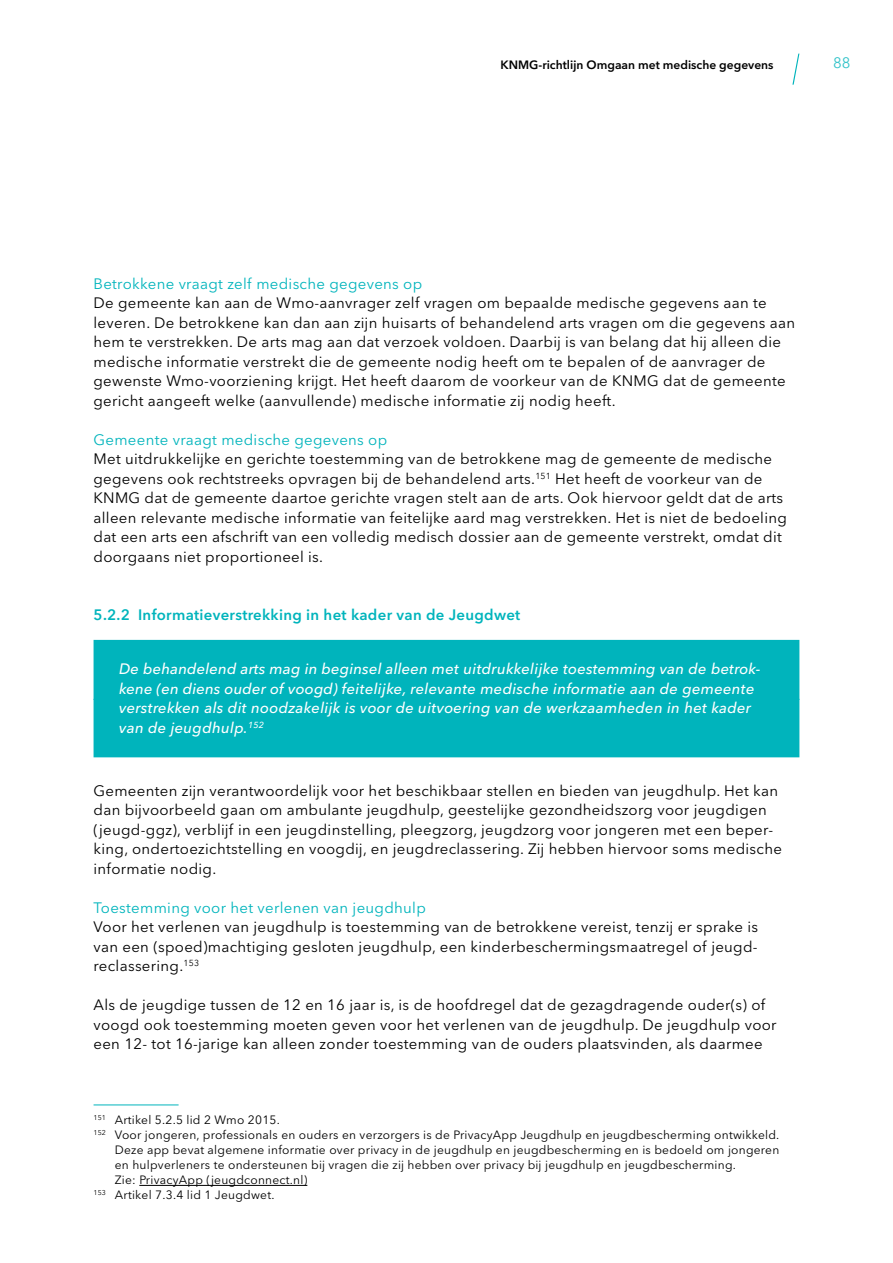
<style>
.page{position:relative;width:893px;height:1263px;background:#fff}
.page>*{position:absolute;margin:0;border:0;box-sizing:border-box;transform-origin:0 0}
.t1{font:15px/19.5px "Avenir Next LT Pro";letter-spacing:.02em;color:#000}
.t2{font:italic 500 15px/19.5px "Avenir Next LT Pro";letter-spacing:.02em;color:#fff}
.t3{font:15px "Avenir Next LT Pro";letter-spacing:.02em;color:#00b4bc}
.t4{font:600 15px "Avenir Next LT Pro";letter-spacing:.02em;color:#00b4bc}
.t5{font:15px "Avenir Next LT Pro";color:#33c3c9}
.t6{font:12px "Avenir Next LT Pro";letter-spacing:.02em;color:#000}
.t7{font:600 12px "Avenir Next LT Pro";color:#000}
</style>
<div class="page">
<svg style="left:792px;top:54px;width:7px;height:31px"></svg>
<div style="left:94px;top:640px;width:705px;height:60px;background:#00b4bc"></div>
<div style="left:94px;top:699px;width:705px;height:58px;background:#00b4bc"></div>
<hr style="left:94px;top:1104px;width:85px;height:1px;background:#00b4bc">
<hr style="left:139px;top:1185px;width:168px;height:1px;background:#000">
<p class="t7" style="left:501px;top:58px;width:274px">KNMG-richtlijn Omgaan met medische gegevens</p>
<p class="t5" style="left:833px;top:54px;width:19px">88</p>
<p class="t3" style="left:94px;top:274px;width:330px">Betrokkene vraagt zelf medische gegevens op</p>
<p class="t1" style="left:94px;top:293px;width:703px">De gemeente kan aan de Wmo-aanvrager zelf vragen om bepaalde medische gegevens aan te leveren. De betrokkene kan dan aan zijn huisarts of behandelend arts vragen om die gegevens aan hem te verstrekken. De arts mag aan dat verzoek voldoen. Daarbij is van belang dat hij alleen die medische informatie verstrekt die de gemeente nodig heeft om te bepalen of de aanvrager de gewenste Wmo-voorziening krijgt. Het heeft daarom de voorkeur van de KNMG dat de gemeente gericht aangeeft welke (aanvullende) medische informatie zij nodig heeft.</p>
<p class="t3" style="left:94px;top:430px;width:295px">Gemeente vraagt medische gegevens op</p>
<p class="t1" style="left:94px;top:449px;width:695px">Met uitdrukkelijke en gerichte toestemming van de betrokkene mag de gemeente de medische gegevens ook rechtstreeks opvragen bij de behandelend arts.<sup>151</sup> Het heeft de voorkeur van de KNMG dat de gemeente daartoe gerichte vragen stelt aan de arts. Ook hiervoor geldt dat de arts alleen relevante medische informatie van feitelijke aard mag verstrekken. Het is niet de bedoeling dat een arts een afschrift van een volledig medisch dossier aan de gemeente verstrekt, omdat dit doorgaans niet proportioneel is.</p>
<p class="t4" style="left:94px;top:606px;width:428px">5.2.2 Informatieverstrekking in het kader van de Jeugdwet</p>
<p class="t2" style="left:119px;top:659px;width:643px">De behandelend arts mag in beginsel alleen met uitdrukkelijke toestemming van de betrok&shy;kene (en diens ouder of voogd) feitelijke, relevante medische informatie aan de gemeente verstrekken als dit noodzakelijk is voor de uitvoering van de werkzaamheden in het kader van de jeugdhulp.<sup>152</sup></p>
<p class="t1" style="left:94px;top:781px;width:690px">Gemeenten zijn verantwoordelijk voor het beschikbaar stellen en bieden van jeugdhulp. Het kan dan bijvoorbeeld gaan om ambulante jeugdhulp, geestelijke gezondheidszorg voor jeugdigen (jeugd-ggz), verblijf in een jeugdinstelling, pleegzorg, jeugdzorg voor jongeren met een beper&shy;king, ondertoezichtstelling en voogdij, en jeugdreclassering. Zij hebben hiervoor soms medische informatie nodig.</p>
<p class="t3" style="left:94px;top:898px;width:334px">Toestemming voor het verlenen van jeugdhulp</p>
<p class="t1" style="left:94px;top:917px;width:666px">Voor het verlenen van jeugdhulp is toestemming van de betrokkene vereist, tenzij er sprake is van een (spoed)machtiging gesloten jeugdhulp, een kinderbeschermingsmaatregel of jeugd&shy;reclassering.<sup>153</sup></p>
<p class="t1" style="left:94px;top:995px;width:685px">Als de jeugdige tussen de 12 en 16 jaar is, is de hoofdregel dat de gezagdragende ouder(s) of voogd ook toestemming moeten geven voor het verlenen van de jeugdhulp. De jeugdhulp voor een 12- tot 16-jarige kan alleen zonder toestemming van de ouders plaatsvinden, als daarmee</p>
<p class="t6" style="left:94px;top:1113px;width:188px"><sup>151</sup> Artikel 5.2.5 lid 2 Wmo 2015.</p>
<p class="t6" style="left:94px;top:1128px;width:687px"><sup>152</sup> Voor jongeren, professionals en ouders en verzorgers is de PrivacyApp Jeugdhulp en jeugdbescherming ontwikkeld.</p>
<p class="t6" style="left:115px;top:1143px;width:666px">Deze app bevat algemene informatie over privacy in de jeugdhulp en jeugdbescherming en is bedoeld om jongeren</p>
<p class="t6" style="left:115px;top:1158px;width:623px">en hulpverleners te ondersteunen bij vragen die zij hebben over privacy bij jeugdhulp en jeugdbescherming.</p>
<p class="t6" style="left:115px;top:1173px;width:194px">Zie: PrivacyApp (jeugdconnect.nl)</p>
<p class="t6" style="left:94px;top:1188px;width:182px"><sup>153</sup> Artikel 7.3.4 lid 1 Jeugdwet.</p>
</div>
